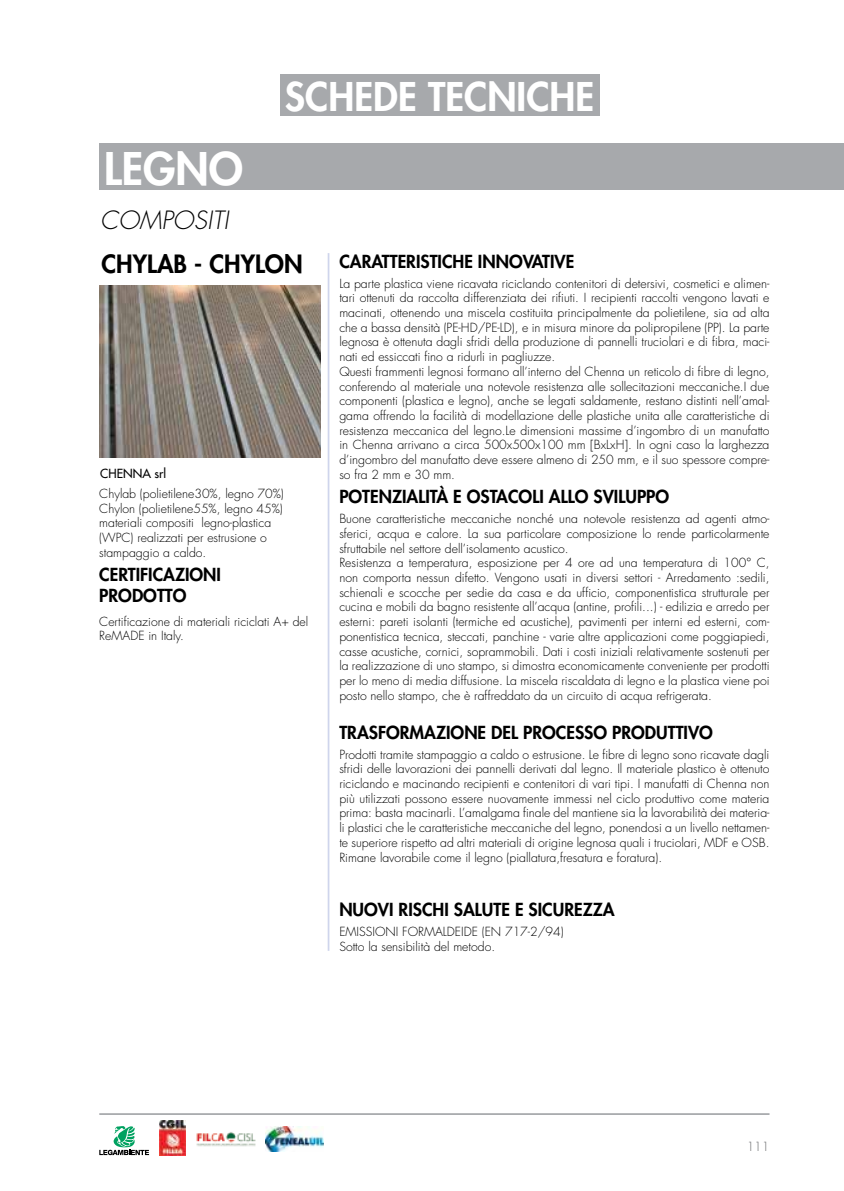
<style>
.page{position:relative;width:844px;height:1191px;background:#fff}
.page>*{position:absolute;margin:0;border:0;box-sizing:border-box;transform-origin:0 0}
.t1{font:800 43.75px "Futura Std";color:#fff}
.t2{font:800 38.5px "Futura Std";color:#fff}
.t3{font:800 24.5px "Futura Std";color:#000}
.t4{font:italic 300 24.5px "Futura Std";color:#000}
.t5{font:800 17.5px/21px "Futura Std";color:#000}
.t6{font:300 12.25px/14.7px "Futura Std";color:#000}
.t7{font:500 12.25px "Futura Std";color:#000}
.t8{font:300 12.25px "Futura Std";color:#636466}
</style>
<div class="page">
<hr style="left:99px;top:1113px;width:670px;height:2px;background:#a7a9ac">
<svg style="left:99px;top:1126px;width:50px;height:29px"></svg>
<img style="left:159px;top:1120px;width:27px;height:35px">
<img style="left:196px;top:1132px;width:60px;height:15px">
<img style="left:265px;top:1126px;width:59px;height:25px">
<img style="left:99px;top:286px;width:222px;height:172px">
<hr style="left:327px;top:253px;width:2px;height:697px;background:#cfd5ec">
<div style="left:280px;top:74px;width:319px;height:42px;background:#a7a9ac"></div>
<div style="left:99px;top:144px;width:744px;height:46px;background:#a7a9ac"></div>
<h1 class="t1" style="left:104px;top:141px;width:140px">LEGNO</h1>
<h2 class="t2" style="left:285px;top:73px;width:311px">SCHEDE TECNICHE</h2>
<h3 class="t4" style="left:100px;top:205px;width:130px">COMPOSITI</h3>
<h3 class="t3" style="left:101px;top:249px;width:203px">CHYLAB - CHYLON</h3>
<p class="t7" style="left:100px;top:465px;width:67px">CHENNA srl</p>
<p class="t6" style="left:99px;top:486px;width:186px">Chylab (polietilene30%, legno 70%)<br>Chylon (polietilene55%, legno 45%) materiali compositi legno-plastica (WPC) realizzati per estrusione o stampaggio a caldo.</p>
<h3 class="t5" style="left:99px;top:564px;width:123px">CERTIFICAZIONI<br>PRODOTTO</h3>
<p class="t6" style="left:99px;top:614px;width:210px">Certificazione di materiali riciclati A+ del<br>ReMADE in Italy.</p>
<h3 class="t5" style="left:339px;top:250px;width:236px">CARATTERISTICHE INNOVATIVE</h3>
<p class="t6" style="left:339px;top:276px;width:431px">La parte plastica viene ricavata riciclando contenitori di detersivi, cosmetici e alimen&shy;tari ottenuti da raccolta differenziata dei rifiuti. I recipienti raccolti vengono lavati e macinati, ottenendo una miscela costituita principalmente da polietilene, sia ad alta che a bassa densità (PE-HD/PE-LD), e in misura minore da polipropilene (PP). La parte legnosa è ottenuta dagli sfridi della produzione di pannelli truciolari e di fibra, maci&shy;nati ed essiccati fino a ridurli in pagliuzze.<br>Questi frammenti legnosi formano all’interno del Chenna un reticolo di fibre di legno, conferendo al materiale una notevole resistenza alle sollecitazioni meccaniche.I due componenti (plastica e legno), anche se legati saldamente, restano distinti nell’amal&shy;gama offrendo la facilità di modellazione delle plastiche unita alle caratteristiche di resistenza meccanica del legno.Le dimensioni massime d’ingombro di un manufatto in Chenna arrivano a circa 500x500x100 mm [BxLxH]. In ogni caso la larghezza d’ingombro del manufatto deve essere almeno di 250 mm, e il suo spessore compre&shy;so fra 2 mm e 30 mm.</p>
<p class="t6" style="left:339px;top:512px;width:431px">Buone caratteristiche meccaniche nonché una notevole resistenza ad agenti atmo&shy;sferici, acqua e calore. La sua particolare composizione lo rende particolarmente sfruttabile nel settore dell’isolamento acustico.<br>Resistenza a temperatura, esposizione per 4 ore ad una temperatura di 100° C, non comporta nessun difetto. Vengono usati in diversi settori - Arredamento :sedili, schienali e scocche per sedie da casa e da ufficio, componentistica strutturale per cucina e mobili da bagno resistente all’acqua (antine, profili...) - edilizia e arredo per esterni: pareti isolanti (termiche ed acustiche), pavimenti per interni ed esterni, com&shy;ponentistica tecnica, steccati, panchine - varie altre applicazioni come poggiapiedi, casse acustiche, cornici, soprammobili. Dati i costi iniziali relativamente sostenuti per la realizzazione di uno stampo, si dimostra economicamente conveniente per prodotti per lo meno di media diffusione. La miscela riscaldata di legno e la plastica viene poi posto nello stampo, che è raffreddato da un circuito di acqua refrigerata.</p>
<h3 class="t5" style="left:339px;top:486px;width:331px">POTENZIALITÀ E OSTACOLI ALLO SVILUPPO</h3>
<h3 class="t5" style="left:339px;top:721px;width:375px">TRASFORMAZIONE DEL PROCESSO PRODUTTIVO</h3>
<p class="t6" style="left:339px;top:747px;width:431px;text-align:justify">Prodotti tramite stampaggio a caldo o estrusione. Le fibre di legno sono ricavate dagli sfridi delle lavorazioni dei pannelli derivati dal legno. Il materiale plastico è ottenuto riciclando e macinando recipienti e contenitori di vari tipi. I manufatti di Chenna non più utilizzati possono essere nuovamente immessi nel ciclo produttivo come materia prima: basta macinarli. L’amalgama finale del mantiene sia la lavorabilità dei materia&shy;li plastici che le caratteristiche meccaniche del legno, ponendosi a un livello nettamen&shy;te superiore rispetto ad altri materiali di origine legnosa quali i truciolari, MDF e OSB.<br>Rimane lavorabile come il legno (piallatura,fresatura e foratura).</p>
<h3 class="t5" style="left:339px;top:899px;width:277px">NUOVI RISCHI SALUTE E SICUREZZA</h3>
<p class="t6" style="left:339px;top:924px;width:226px">EMISSIONI FORMALDEIDE (EN 717-2/94)<br>Sotto la sensibilità del metodo.</p>
<p class="t8" style="left:746px;top:1139px;width:24px">111</p>
</div>
